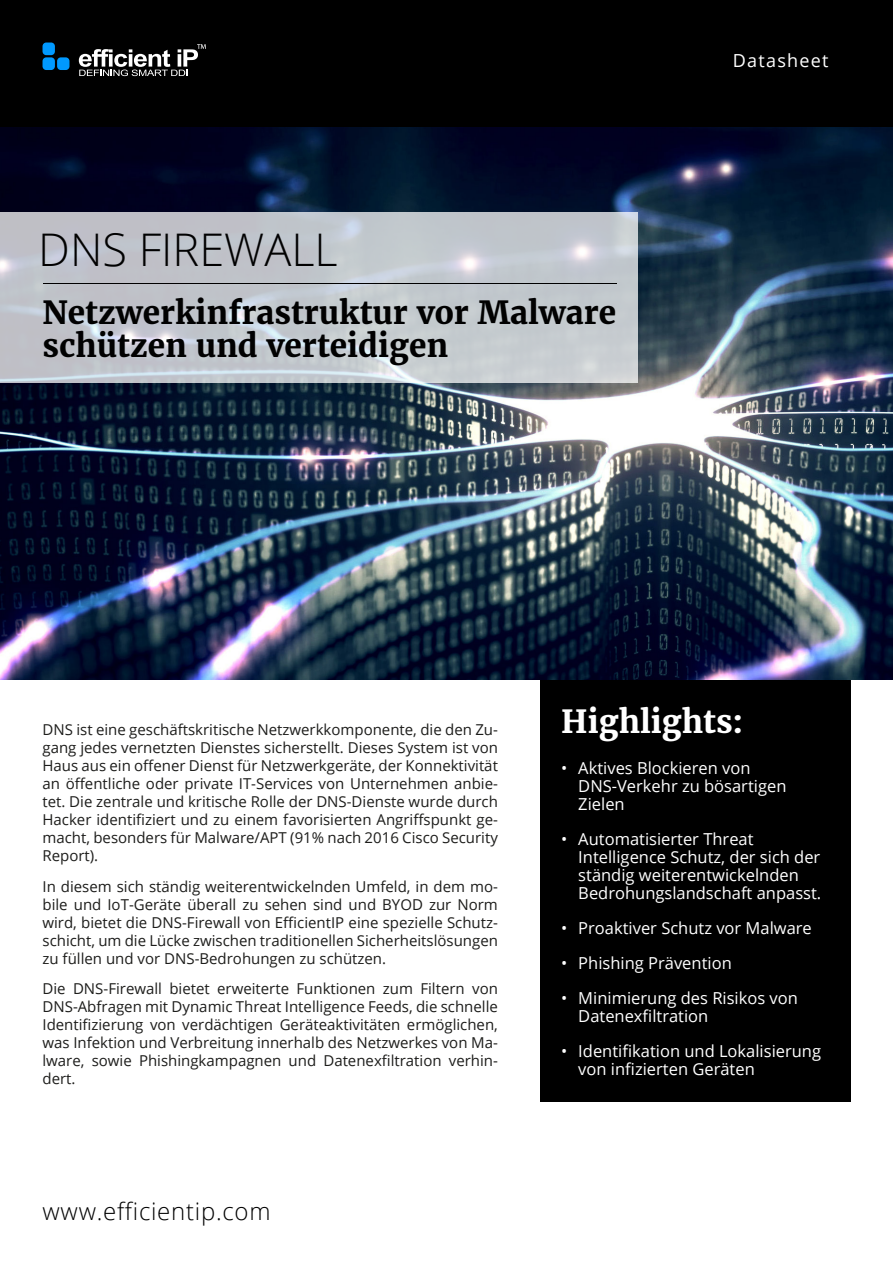
<style>
.page{position:relative;width:893px;height:1263px;background:#fff}
.page>*{position:absolute;margin:0;border:0;box-sizing:border-box;transform-origin:0 0}
.FILE_NAME{font:300 45px "Open Sans";color:#010101}
.Title_H1{font:700 31.5px/33px "Merriweather";color:#010101}
.Title_Key_Takeaways{font:700 31.5px "Merriweather";color:#fff}
.t1{font:300 24px "Open Sans";letter-spacing:.03em;color:#000}
.t2{font:18px "Open Sans";letter-spacing:.07em;color:#fff}
.t3{font:16.5px/18px "Open Sans";color:#fff}
.Body{font:15px/18px "Open Sans";color:#1d1d1b;text-align:justify}
</style>
<div class="page">
<div style="left:0;top:0;width:893px;height:142px;background:#000"></div>
<div style="left:43px;top:57px;width:12px;height:13px;background:#09f;border-radius:4px"></div>
<div style="left:43px;top:43px;width:12px;height:12px;background:#09f;border-radius:4px"></div>
<div style="left:57px;top:57px;width:12px;height:13px;background:#09f;border-radius:4px"></div>
<svg style="left:79px;top:44px;width:127px;height:32px"></svg>
<div style="left:540px;top:675px;width:310px;height:426px;background:#000"></div>
<img style="left:0;top:128px;width:893px;height:551px">
<svg style="left:0;top:213px;width:638px;height:170px;fill:#c1c7cd"></svg>
<hr style="left:43px;top:283px;width:573px;height:1px;background:#000">
<p class="FILE_NAME" style="left:38px;top:219px;width:301px">DNS FIREWALL</p>
<p class="Title_H1" style="left:43px;top:295px;width:575px">Netzwerkinfrastruktur vor Malware schützen und verteidigen</p>
<p class="t2" style="left:733px;top:48px;width:97px">Datasheet</p>
<p class="Body" style="left:43px;top:720px;width:457px">DNS ist eine geschäftskritische Netzwerkkomponente, die den Zu&shy;gang jedes vernetzten Dienstes sicherstellt. Dieses System ist von Haus aus ein offener Dienst für Netzwerkgeräte, der Konnektivität an öffentliche oder private IT-Services von Unternehmen anbie&shy;tet. Die zentrale und kritische Rolle der DNS-Dienste wurde durch Hacker identifiziert und zu einem favorisierten Angriffspunkt ge&shy;macht, besonders für Malware/APT (91% nach 2016 Cisco Security Report).</p>
<p class="Body" style="left:43px;top:877px;width:457px">In diesem sich ständig weiterentwickelnden Umfeld, in dem mo&shy;bile und IoT-Geräte überall zu sehen sind und BYOD zur Norm wird, bietet die DNS-Firewall von EfficientIP eine spezielle Schutz&shy;schicht, um die Lücke zwischen traditionellen Sicherheitslösungen zu füllen und vor DNS-Bedrohungen zu schützen.</p>
<p class="Body" style="left:43px;top:979px;width:457px">Die DNS-Firewall bietet erweiterte Funktionen zum Filtern von DNS-Abfragen mit Dynamic Threat Intelligence Feeds, die schnelle Identifizierung von verdächtigen Geräteaktivitäten ermöglichen, was Infektion und Verbreitung innerhalb des Netzwerkes von Ma&shy;lware, sowie Phishingkampagnen und Datenexfiltration verhin&shy;dert.</p>
<h3 class="t1" style="left:43px;top:1195px;width:230px">www.efficientip.com</h3>
<p class="Title_Key_Takeaways" style="left:561px;top:700px;width:184px">Highlights:</p>
<p class="t3" style="left:578px;top:758px;width:210px;text-indent:-17px">• Aktives Blockieren von<br>DNS-Verkehr zu bösartigen<br>Zielen</p>
<p class="t3" style="left:578px;top:829px;width:244px;text-indent:-17px">• Automatisierter Threat<br>Intelligence Schutz, der sich der ständig weiterentwickelnden<br>Bedrohungslandschaft anpasst.</p>
<p class="t3" style="left:561px;top:918px;width:252px">• Proaktiver Schutz vor Malware</p>
<p class="t3" style="left:561px;top:953px;width:172px">• Phishing Prävention</p>
<p class="t3" style="left:578px;top:988px;width:221px;text-indent:-17px">• Minimierung des Risikos von<br>Datenexfiltration</p>
<p class="t3" style="left:578px;top:1041px;width:244px;text-indent:-17px">• Identifikation und Lokalisierung von infizierten Geräten</p>
</div>
